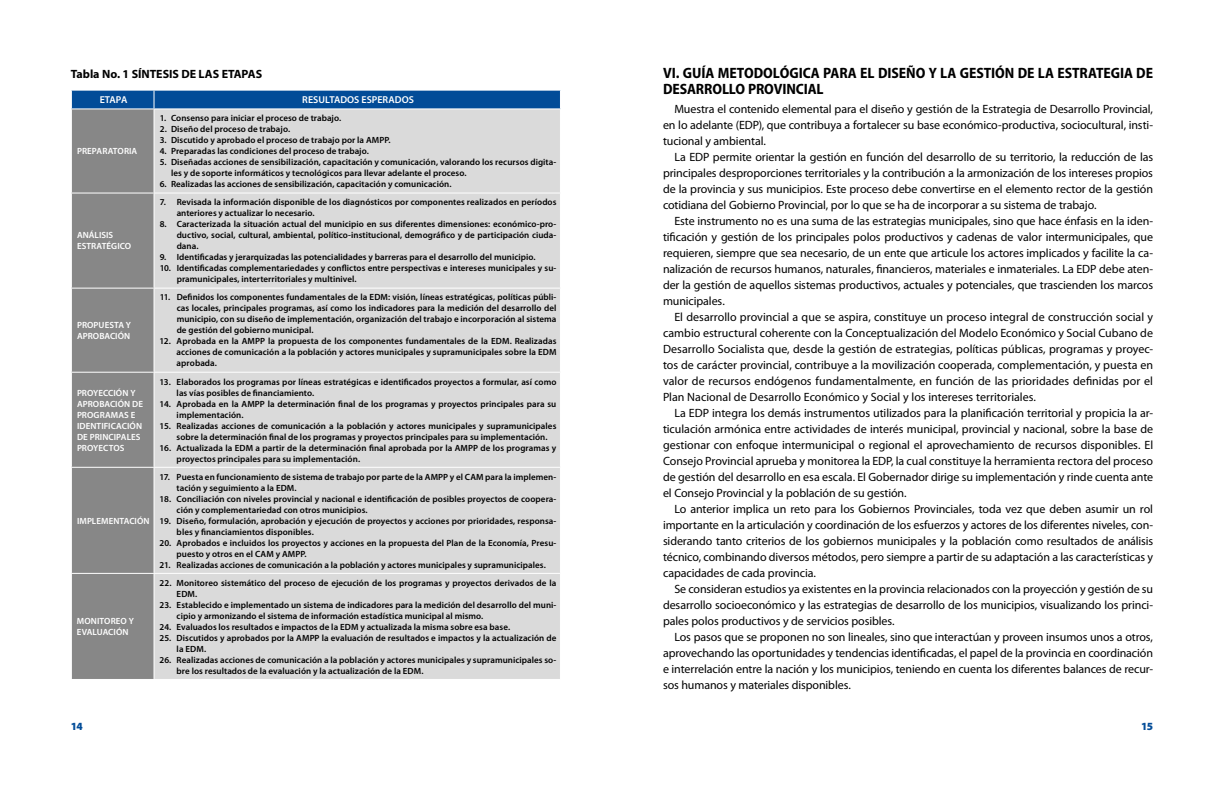
<style>
.page{position:relative;width:1224px;height:792px;background:#fff}
.page>*{position:absolute;margin:0;border:0;box-sizing:border-box;transform-origin:0 0}
.t1{font:700 semi-condensed 15px/16px "Myriad Pro";letter-spacing:-.005em;color:#000}
.t2{font:12px/16px "Myriad Pro";letter-spacing:-.005em;color:#000;text-align:justify}
.t3{font:700 12px "Myriad Pro";letter-spacing:-.005em;color:#000}
.t4{font:900 11px "Myriad Pro";color:#024c98}
.t5{font:600 10px "Myriad Pro";letter-spacing:-.005em;color:#fff}
.t6{font:600 9px/11px "Myriad Pro";letter-spacing:.005em;color:#000}
.t7{font:600 9px/11px "Myriad Pro";letter-spacing:.005em;color:#fff}
</style>
<div class="page">
<div style="left:72px;top:109px;width:82px;height:570px;background:#878787"></div>
<div style="left:155px;top:109px;width:405px;height:570px;background:#dadada"></div>
<div style="left:71px;top:90px;width:490px;height:18px;background:#024c98"></div>
<hr style="left:71px;top:193px;width:83px;height:1px;background:#fff">
<hr style="left:154px;top:193px;width:407px;height:1px;background:#fff">
<hr style="left:71px;top:288px;width:83px;height:1px;background:#fff">
<hr style="left:154px;top:288px;width:407px;height:1px;background:#fff">
<hr style="left:71px;top:372px;width:83px;height:1px;background:#fff">
<hr style="left:154px;top:372px;width:407px;height:1px;background:#fff">
<hr style="left:71px;top:467px;width:83px;height:1px;background:#fff">
<hr style="left:154px;top:467px;width:407px;height:1px;background:#fff">
<hr style="left:71px;top:573px;width:83px;height:1px;background:#fff">
<hr style="left:154px;top:573px;width:407px;height:1px;background:#fff">
<h2 class="t3" style="left:71px;top:66px;width:193px">Tabla No. 1 SÍNTESIS DE LAS ETAPAS</h2>
<p class="t5" style="left:100px;top:94px;width:29px">ETAPA</p>
<p class="t5" style="left:302px;top:94px;width:113px">RESULTADOS ESPERADOS</p>
<p class="t7" style="left:77px;top:146px;width:62px">PREPARATORIA</p>
<p class="t7" style="left:77px;top:230px;width:56px">ANÁLISIS<br>ESTRATÉGICO</p>
<p class="t7" style="left:77px;top:319px;width:56px">PROPUESTA Y<br>APROBACIÓN</p>
<p class="t7" style="left:77px;top:387px;width:68px">PROYECCIÓN Y<br>APROBACIÓN DE<br>PROGRAMAS E<br>IDENTIFICACIÓN<br>DE PRINCIPALES<br>PROYECTOS</p>
<p class="t7" style="left:77px;top:515px;width:74px">IMPLEMENTACIÓN</p>
<p class="t7" style="left:77px;top:615px;width:58px">MONITOREO Y<br>EVALUACIÓN</p>
<p class="t6" style="left:160px;top:113px;width:183px">1. Consenso para iniciar el proceso de trabajo.</p>
<p class="t6" style="left:160px;top:124px;width:132px">2. Diseño del proceso de trabajo.</p>
<p class="t6" style="left:160px;top:135px;width:233px">3. Discutido y aprobado el proceso de trabajo por la AMPP.</p>
<p class="t6" style="left:160px;top:146px;width:211px">4. Preparadas las condiciones del proceso de trabajo.</p>
<p class="t6" style="left:171px;top:157px;width:387px;text-indent:-11px">5. Diseñadas acciones de sensibilización, capacitación y comunicación, valorando los recursos digita&shy;les y de soporte informáticos y tecnológicos para llevar adelante el proceso.</p>
<p class="t6" style="left:160px;top:179px;width:293px">6. Realizadas las acciones de sensibilización, capacitación y comunicación.</p>
<p class="t6" style="left:177px;top:197px;width:381px;text-indent:-17px">7. Revisada la información disponible de los diagnósticos por componentes realizados en períodos anteriores y actualizar lo necesario.</p>
<p class="t6" style="left:177px;top:219px;width:381px;text-align:justify;text-indent:-17px">8. Caracterizada la situación actual del municipio en sus diferentes dimensiones: económico-pro&shy;ductivo, social, cultural, ambiental, político-institucional, demográfico y de participación ciuda&shy;dana.</p>
<p class="t6" style="left:160px;top:252px;width:378px">9. Identificadas y jerarquizadas las potencialidades y barreras para el desarrollo del municipio.</p>
<p class="t6" style="left:177px;top:263px;width:381px;text-indent:-17px">10. Identificadas complementariedades y conflictos entre perspectivas e intereses municipales y su&shy;pramunicipales, interterritoriales y multinivel.</p>
<p class="t6" style="left:177px;top:292px;width:381px;text-align:justify;text-indent:-17px">11. Definidos los componentes fundamentales de la EDM: visión, líneas estratégicas, políticas públi&shy;cas locales, principales programas, así como los indicadores para la medición del desarrollo del municipio, con su diseño de implementación, organización del trabajo e incorporación al sistema de gestión del gobierno municipal.</p>
<p class="t6" style="left:177px;top:336px;width:381px;text-align:justify;text-indent:-17px">12. Aprobada en la AMPP la propuesta de los componentes fundamentales de la EDM. Realizadas acciones de comunicación a la población y actores municipales y supramunicipales sobre la EDM aprobada.</p>
<p class="t6" style="left:177px;top:376px;width:381px;text-indent:-17px">13. Elaborados los programas por líneas estratégicas e identificados proyectos a formular, así como las vías posibles de financiamiento.</p>
<p class="t6" style="left:177px;top:398px;width:381px;text-indent:-17px">14. Aprobada en la AMPP la determinación final de los programas y proyectos principales para su implementación.</p>
<p class="t6" style="left:177px;top:420px;width:381px;text-indent:-17px">15. Realizadas acciones de comunicación a la población y actores municipales y supramunicipales sobre la determinación final de los programas y proyectos principales para su implementación.</p>
<p class="t6" style="left:177px;top:442px;width:381px;text-indent:-17px">16. Actualizada la EDM a partir de la determinación final aprobada por la AMPP de los programas y proyectos principales para su implementación.</p>
<p class="t6" style="left:177px;top:471px;width:381px;text-indent:-17px">17. Puesta en funcionamiento de sistema de trabajo por parte de la AMPP y el CAM para la implemen&shy;tación y seguimiento a la EDM.</p>
<p class="t6" style="left:177px;top:493px;width:381px;text-indent:-17px">18. Conciliación con niveles provincial y nacional e identificación de posibles proyectos de coopera&shy;ción y complementariedad con otros municipios.</p>
<p class="t6" style="left:177px;top:515px;width:381px;text-indent:-17px">19. Diseño, formulación, aprobación y ejecución de proyectos y acciones por prioridades, responsa&shy;bles y financiamientos disponibles.</p>
<p class="t6" style="left:177px;top:537px;width:381px;text-indent:-17px">20. Aprobados e incluidos los proyectos y acciones en la propuesta del Plan de la Economía, Presu&shy;puesto y otros en el CAM y AMPP.</p>
<p class="t6" style="left:160px;top:559px;width:388px">21. Realizadas acciones de comunicación a la población y actores municipales y supramunicipales.</p>
<p class="t6" style="left:177px;top:577px;width:381px;text-indent:-17px">22. Monitoreo sistemático del proceso de ejecución de los programas y proyectos derivados de la<br>EDM.</p>
<p class="t6" style="left:177px;top:599px;width:381px;text-indent:-17px">23. Establecido e implementado un sistema de indicadores para la medición del desarrollo del muni&shy;cipio y armonizando el sistema de información estadística municipal al mismo.</p>
<p class="t6" style="left:160px;top:621px;width:352px">24. Evaluados los resultados e impactos de la EDM y actualizada la misma sobre esa base.</p>
<p class="t6" style="left:177px;top:632px;width:381px;text-indent:-17px">25. Discutidos y aprobados por la AMPP la evaluación de resultados e impactos y la actualización de la EDM.</p>
<p class="t6" style="left:177px;top:654px;width:381px;text-indent:-17px">26. Realizadas acciones de comunicación a la población y actores municipales y supramunicipales so&shy;bre los resultados de la evaluación y la actualización de la EDM.</p>
<h1 class="t1" style="left:663px;top:65px;width:492px">VI. GUÍA METODOLÓGICA PARA EL DISEÑO Y LA GESTIÓN DE LA ESTRATEGIA DE<br>DESARROLLO PROVINCIAL</h1>
<h2 class="t2" style="left:663px;top:101px;width:492px;text-indent:11px">Muestra el contenido elemental para el diseño y gestión de la Estrategia de Desarrollo Provincial, en lo adelante (EDP), que contribuya a fortalecer su base económico-productiva, sociocultural, insti&shy;tucional y ambiental.</h2>
<p class="t2" style="left:663px;top:149px;width:492px;text-indent:11px">La EDP permite orientar la gestión en función del desarrollo de su territorio, la reducción de las principales desproporciones territoriales y la contribución a la armonización de los intereses propios de la provincia y sus municipios. Este proceso debe convertirse en el elemento rector de la gestión cotidiana del Gobierno Provincial, por lo que se ha de incorporar a su sistema de trabajo.</p>
<p class="t2" style="left:663px;top:213px;width:492px;text-indent:11px">Este instrumento no es una suma de las estrategias municipales, sino que hace énfasis en la iden&shy;tificación y gestión de los principales polos productivos y cadenas de valor intermunicipales, que requieren, siempre que sea necesario, de un ente que articule los actores implicados y facilite la ca&shy;nalización de recursos humanos, naturales, financieros, materiales e inmateriales. La EDP debe aten&shy;der la gestión de aquellos sistemas productivos, actuales y potenciales, que trascienden los marcos municipales.</p>
<p class="t2" style="left:663px;top:309px;width:492px;text-indent:11px">El desarrollo provincial a que se aspira, constituye un proceso integral de construcción social y cambio estructural coherente con la Conceptualización del Modelo Económico y Social Cubano de Desarrollo Socialista que, desde la gestión de estrategias, políticas públicas, programas y proyec&shy;tos de carácter provincial, contribuye a la movilización cooperada, complementación, y puesta en valor de recursos endógenos fundamentalmente, en función de las prioridades definidas por el Plan Nacional de Desarrollo Económico y Social y los intereses territoriales.</p>
<p class="t2" style="left:663px;top:405px;width:492px;text-indent:11px">La EDP integra los demás instrumentos utilizados para la planificación territorial y propicia la ar&shy;ticulación armónica entre actividades de interés municipal, provincial y nacional, sobre la base de gestionar con enfoque intermunicipal o regional el aprovechamiento de recursos disponibles. El Consejo Provincial aprueba y monitorea la EDP, la cual constituye la herramienta rectora del proceso de gestión del desarrollo en esa escala. El Gobernador dirige su implementación y rinde cuenta ante el Consejo Provincial y la población de su gestión.</p>
<p class="t2" style="left:663px;top:501px;width:492px;text-indent:11px">Lo anterior implica un reto para los Gobiernos Provinciales, toda vez que deben asumir un rol importante en la articulación y coordinación de los esfuerzos y actores de los diferentes niveles, con&shy;siderando tanto criterios de los gobiernos municipales y la población como resultados de análisis técnico, combinando diversos métodos, pero siempre a partir de su adaptación a las características y capacidades de cada provincia.</p>
<p class="t2" style="left:663px;top:581px;width:492px;text-indent:11px">Se consideran estudios ya existentes en la provincia relacionados con la proyección y gestión de su desarrollo socioeconómico y las estrategias de desarrollo de los municipios, visualizando los princi&shy;pales polos productivos y de servicios posibles.</p>
<p class="t2" style="left:663px;top:629px;width:492px;text-indent:11px">Los pasos que se proponen no son lineales, sino que interactúan y proveen insumos unos a otros, aprovechando las oportunidades y tendencias identificadas, el papel de la provincia en coordinación e interrelación entre la nación y los municipios, teniendo en cuenta los diferentes balances de recur&shy;sos humanos y materiales disponibles.</p>
<p class="t4" style="left:71px;top:719px;width:14px">14</p>
<p class="t4" style="left:1141px;top:719px;width:14px">15</p>
</div>
